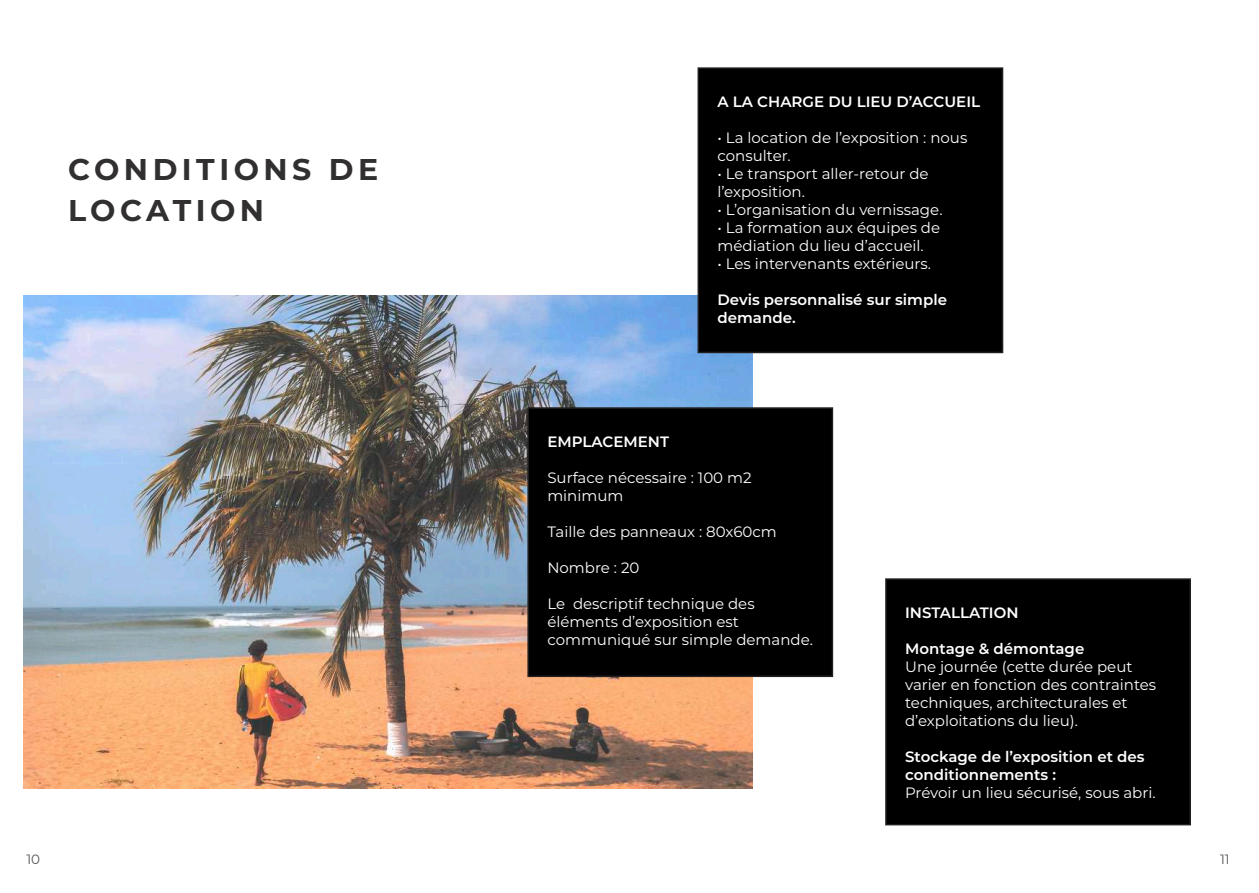
<style>
.page{position:relative;width:1259px;height:893px;background:#fff}
.page>*{position:absolute;margin:0;border:0;box-sizing:border-box;transform-origin:0 0}
.t1{font:700 30px/40.5px "Montserrat";letter-spacing:.15em;color:#312f30}
.t2{font:15px/18px "Montserrat";color:#fff}
.t3{font:600 15px/18px "Montserrat";color:#fff}
.t4{font:13.5px "Montserrat";color:#57585a}
</style>
<div class="page">
<img style="left:23px;top:296px;width:730px;height:492px">
<div style="left:698px;top:68px;width:304px;height:284px;background:#000"></div>
<div style="left:697px;top:67px;width:306px;height:286px;border:2px solid #231f20"></div>
<div style="left:528px;top:408px;width:304px;height:268px;background:#000"></div>
<div style="left:527px;top:407px;width:306px;height:270px;border:2px solid #231f20"></div>
<div style="left:886px;top:579px;width:304px;height:246px;background:#000"></div>
<div style="left:885px;top:578px;width:306px;height:247px;border:2px solid #231f20"></div>
<h1 class="t1" style="left:68px;top:148px;width:312px">CONDITIONS DE<br>LOCATION</h1>
<p class="t3" style="left:717px;top:92px;width:264px">A LA CHARGE DU LIEU D’ACCUEIL</p>
<p class="t2" style="left:717px;top:129px;width:251px">• La location de l’exposition : nous consulter.</p>
<p class="t2" style="left:717px;top:165px;width:213px">• Le transport aller-retour de l’exposition.</p>
<p class="t2" style="left:717px;top:201px;width:226px">• L’organisation du vernissage.</p>
<p class="t2" style="left:717px;top:219px;width:224px">• La formation aux équipes de médiation du lieu d’accueil.</p>
<p class="t2" style="left:717px;top:255px;width:215px">• Les intervenants extérieurs.</p>
<p class="t3" style="left:717px;top:290px;width:231px">Devis personnalisé sur simple demande.</p>
<p class="t3" style="left:547px;top:432px;width:123px">EMPLACEMENT</p>
<p class="t2" style="left:547px;top:468px;width:206px">Surface nécessaire : 100 m2 minimum</p>
<p class="t2" style="left:547px;top:522px;width:231px">Taille des panneaux : 80x60cm</p>
<p class="t2" style="left:547px;top:558px;width:93px">Nombre : 20</p>
<p class="t2" style="left:547px;top:594px;width:267px">Le descriptif technique des éléments d’exposition est communiqué sur simple demande.</p>
<p class="t3" style="left:905px;top:603px;width:115px">INSTALLATION</p>
<p class="t3" style="left:905px;top:639px;width:181px">Montage &amp; démontage</p>
<p class="t2" style="left:905px;top:657px;width:253px">Une journée (cette durée peut varier en fonction des contraintes techniques, architecturales et d’exploitations du lieu).</p>
<p class="t3" style="left:905px;top:747px;width:241px">Stockage de l’exposition et des conditionnements :</p>
<p class="t2" style="left:905px;top:783px;width:252px">Prévoir un lieu sécurisé, sous abri.</p>
<p class="t4" style="left:26px;top:849px;width:15px">10</p>
<p class="t4" style="left:1220px;top:849px;width:11px">11</p>
</div>
